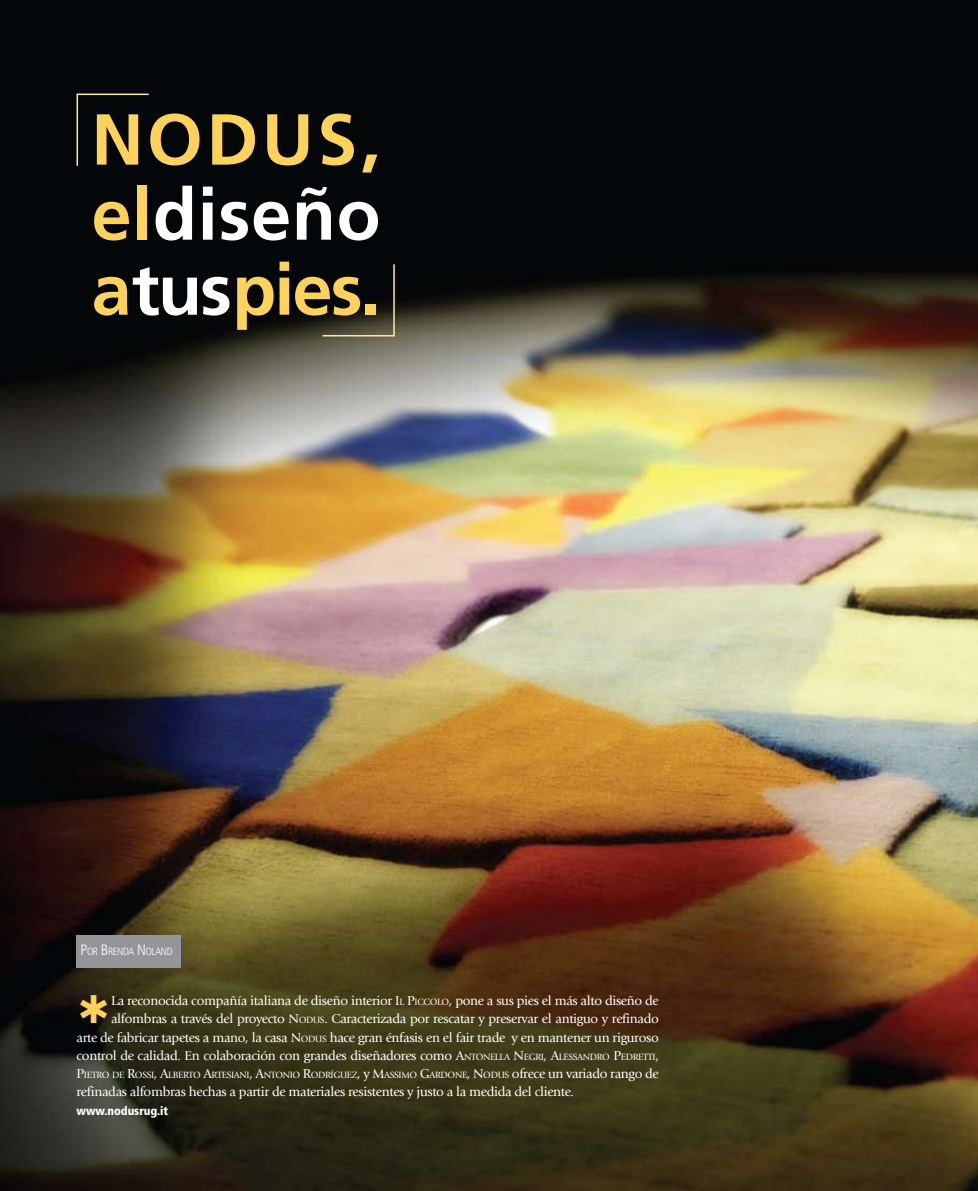
<style>
.page{position:relative;width:978px;height:1191px;background:#fff}
.page>*{position:absolute;margin:0;border:0;box-sizing:border-box;transform-origin:0 0}
.t1{font:700 72px/75px "Frutiger";letter-spacing:.01em;color:#ffd25c;text-align:justify}
.t2{font:13.5px/18.1px "Giovanni";letter-spacing:-.025em;color:#fff;text-align:right}
.t3{font:900 condensed 12px "Frutiger";letter-spacing:-.005em;color:#fff}
.t4{font:300 condensed 10.5px "Frutiger";letter-spacing:-.035em;color:#fff}
.t5{font:9.45px "Giovanni";letter-spacing:-.035em;color:#fff}
.s1{color:#fff}
.s2{font-size:15px}
.s3{font-style:inherit}
.s4{font-size:9.45px}
.s5{font-size:13.5px}
</style>
<div class="page">
<img style="left:0;top:0;width:978px;height:1191px">
<svg style="left:321px;top:263px;width:75px;height:74px;background:#1f1f19"></svg>
<svg style="left:76px;top:93px;width:74px;height:74px;background:#0c0f10"></svg>
<div style="left:77px;top:935px;width:104px;height:32px;background:#939598"></div>
<svg style="left:80px;top:995px;width:27px;height:28px"></svg>
<h1 class="t1" style="left:92px;top:101px;width:291px">Nodus, el<span class="s1">diseño </span>a <span class="s1">tus</span> pies.</h1>
<p class="t4" style="left:80px;top:945px;width:94px"><span class="s2">P</span>OR <span class="s2">B</span> RENDA <span class="s2">N</span> OLAND</p>
<p class="t2" style="left:77px;top:991px;width:584px">La reconocida compañía italiana de diseño interior <span class="s3">I</span><span class="s4">L</span> <span class="s3">P</span><span class="s4">ICCOLO</span>, pone a sus pies el más alto diseño de alfombras a través del proyecto <span class="s3">N</span><span class="s4">ODUS</span>. Caracterizada por rescatar y preservar el antiguo y refinado<br>arte de fabricar tapetes a mano, la casa <span class="s3">N</span><span class="s4">ODUS</span> hace gran énfasis en el fair trade y en mantener un riguroso control de calidad. En colaboración con grandes diseñadores como <span class="s3">A</span><span class="s4">NTONELLA</span> <span class="s3">N</span><span class="s4">EGRI</span><span class="s3">, A</span><span class="s4">LESSANDRO</span> <span class="s3">P</span><span class="s4">EDRETTI</span><span class="s3">,</span></p>
<p class="t5" style="left:77px;top:1069px;width:584px"><span class="s5">P</span>IETRO DE <span class="s5">R</span>OSSI<span class="s5">, A</span>LBERTO <span class="s5">A</span>RTESIANI<span class="s5">, A</span>NTONIO <span class="s5">R</span>ODRÍGUEZ<span class="s5">,</span> <span class="s5">y</span> <span class="s5">M</span>ASSIMO <span class="s5">G</span>ARDONE<span class="s5">, N</span>ODUS <span class="s5">ofrece un variado rango de</span></p>
<p class="t2" style="left:77px;top:1083px;width:499px">refinadas alfombras hechas a partir de materiales resistentes y justo a la medida del cliente.</p>
<p class="t3" style="left:77px;top:1103px;width:93px">www.nodusrug.it</p>
</div>
